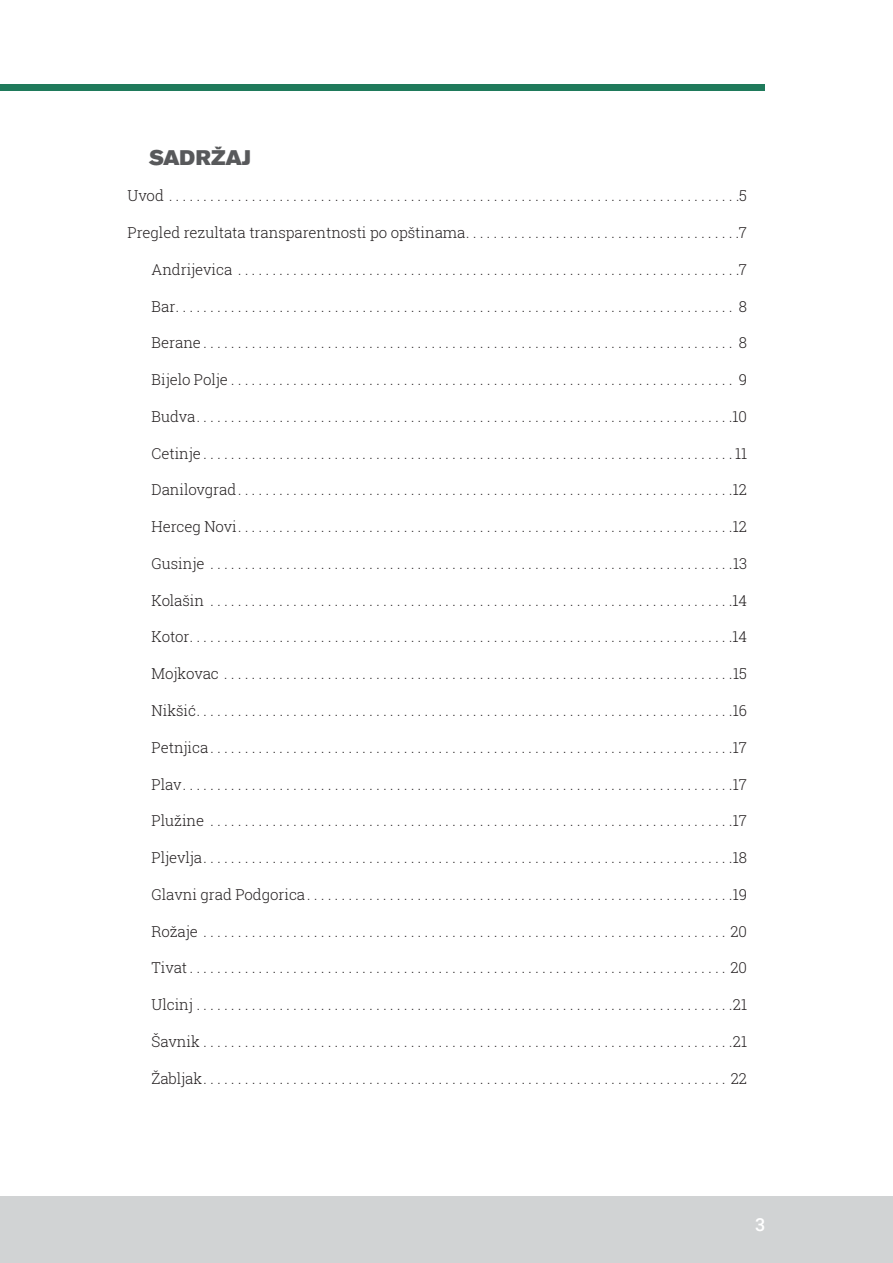
<style>
.page{position:relative;width:893px;height:1263px;background:#fff}
.page>*{position:absolute;margin:0;border:0;box-sizing:border-box;transform-origin:0 0}
.NASLOV{font:21px "Akzidenz Grotesk Pro Super";color:#58595b}
.t1{font:500 18px "Roboto";color:#fff}
.Body_text{font:300 15px "Roboto Slab";letter-spacing:-.005em;color:#231f20}
</style>
<div class="page">
<div style="left:0;top:1196px;width:893px;height:67px;background:#d1d3d4"></div>
<div style="left:0;top:84px;width:765px;height:6px;background:#1f7a5b"></div>
<p class="NASLOV" style="left:149px;top:144px;width:104px">SADRŽAJ</p>
<p class="Body_text" style="left:128px;top:186px;width:621px">Uvod . . . . . . . . . . . . . . . . . . . . . . . . . . . . . . . . . . . . . . . . . . . . . . . . . . . . . . . . . . . . . . . . . . . . . . . . . . . . . . . . . . 5</p>
<p class="Body_text" style="left:128px;top:222px;width:621px">Pregled rezultata transparentnosti po opštinama . . . . . . . . . . . . . . . . . . . . . . . . . . . . . . . . . . . . . . . 7</p>
<p class="Body_text" style="left:152px;top:259px;width:597px">Andrijevica . . . . . . . . . . . . . . . . . . . . . . . . . . . . . . . . . . . . . . . . . . . . . . . . . . . . . . . . . . . . . . . . . . . . . . . . 7</p>
<p class="Body_text" style="left:152px;top:296px;width:597px">Bar . . . . . . . . . . . . . . . . . . . . . . . . . . . . . . . . . . . . . . . . . . . . . . . . . . . . . . . . . . . . . . . . . . . . . . . . . . . . . . . . . 8</p>
<p class="Body_text" style="left:152px;top:333px;width:597px">Berane . . . . . . . . . . . . . . . . . . . . . . . . . . . . . . . . . . . . . . . . . . . . . . . . . . . . . . . . . . . . . . . . . . . . . . . . . . . . . 8</p>
<p class="Body_text" style="left:152px;top:369px;width:597px">Bijelo Polje . . . . . . . . . . . . . . . . . . . . . . . . . . . . . . . . . . . . . . . . . . . . . . . . . . . . . . . . . . . . . . . . . . . . . . . . . 9</p>
<p class="Body_text" style="left:152px;top:406px;width:597px">Budva . . . . . . . . . . . . . . . . . . . . . . . . . . . . . . . . . . . . . . . . . . . . . . . . . . . . . . . . . . . . . . . . . . . . . . . . . . . . . 10</p>
<p class="Body_text" style="left:152px;top:443px;width:597px">Cetinje . . . . . . . . . . . . . . . . . . . . . . . . . . . . . . . . . . . . . . . . . . . . . . . . . . . . . . . . . . . . . . . . . . . . . . . . . . . . 11</p>
<p class="Body_text" style="left:152px;top:480px;width:597px">Danilovgrad . . . . . . . . . . . . . . . . . . . . . . . . . . . . . . . . . . . . . . . . . . . . . . . . . . . . . . . . . . . . . . . . . . . . . . . 12</p>
<p class="Body_text" style="left:152px;top:516px;width:597px">Herceg Novi . . . . . . . . . . . . . . . . . . . . . . . . . . . . . . . . . . . . . . . . . . . . . . . . . . . . . . . . . . . . . . . . . . . . . . . 12</p>
<p class="Body_text" style="left:152px;top:553px;width:597px">Gusinje . . . . . . . . . . . . . . . . . . . . . . . . . . . . . . . . . . . . . . . . . . . . . . . . . . . . . . . . . . . . . . . . . . . . . . . . . . . 13</p>
<p class="Body_text" style="left:152px;top:590px;width:597px">Kolašin . . . . . . . . . . . . . . . . . . . . . . . . . . . . . . . . . . . . . . . . . . . . . . . . . . . . . . . . . . . . . . . . . . . . . . . . . . . 14</p>
<p class="Body_text" style="left:152px;top:627px;width:597px">Kotor . . . . . . . . . . . . . . . . . . . . . . . . . . . . . . . . . . . . . . . . . . . . . . . . . . . . . . . . . . . . . . . . . . . . . . . . . . . . . . 14</p>
<p class="Body_text" style="left:152px;top:663px;width:597px">Mojkovac . . . . . . . . . . . . . . . . . . . . . . . . . . . . . . . . . . . . . . . . . . . . . . . . . . . . . . . . . . . . . . . . . . . . . . . . . 15</p>
<p class="Body_text" style="left:152px;top:700px;width:597px">Nikšić . . . . . . . . . . . . . . . . . . . . . . . . . . . . . . . . . . . . . . . . . . . . . . . . . . . . . . . . . . . . . . . . . . . . . . . . . . . . . 16</p>
<p class="Body_text" style="left:152px;top:737px;width:597px">Petnjica . . . . . . . . . . . . . . . . . . . . . . . . . . . . . . . . . . . . . . . . . . . . . . . . . . . . . . . . . . . . . . . . . . . . . . . . . . . 17</p>
<p class="Body_text" style="left:152px;top:774px;width:597px">Plav . . . . . . . . . . . . . . . . . . . . . . . . . . . . . . . . . . . . . . . . . . . . . . . . . . . . . . . . . . . . . . . . . . . . . . . . . . . . . . . 17</p>
<p class="Body_text" style="left:152px;top:810px;width:597px">Plužine . . . . . . . . . . . . . . . . . . . . . . . . . . . . . . . . . . . . . . . . . . . . . . . . . . . . . . . . . . . . . . . . . . . . . . . . . . . 17</p>
<p class="Body_text" style="left:152px;top:847px;width:597px">Pljevlja . . . . . . . . . . . . . . . . . . . . . . . . . . . . . . . . . . . . . . . . . . . . . . . . . . . . . . . . . . . . . . . . . . . . . . . . . . . . 18</p>
<p class="Body_text" style="left:152px;top:884px;width:597px">Glavni grad Podgorica . . . . . . . . . . . . . . . . . . . . . . . . . . . . . . . . . . . . . . . . . . . . . . . . . . . . . . . . . . . . . 19</p>
<p class="Body_text" style="left:152px;top:921px;width:597px">Rožaje . . . . . . . . . . . . . . . . . . . . . . . . . . . . . . . . . . . . . . . . . . . . . . . . . . . . . . . . . . . . . . . . . . . . . . . . . . . . 20</p>
<p class="Body_text" style="left:152px;top:957px;width:597px">Tivat . . . . . . . . . . . . . . . . . . . . . . . . . . . . . . . . . . . . . . . . . . . . . . . . . . . . . . . . . . . . . . . . . . . . . . . . . . . . . . 20</p>
<p class="Body_text" style="left:152px;top:994px;width:597px">Ulcinj . . . . . . . . . . . . . . . . . . . . . . . . . . . . . . . . . . . . . . . . . . . . . . . . . . . . . . . . . . . . . . . . . . . . . . . . . . . . . 21</p>
<p class="Body_text" style="left:152px;top:1031px;width:597px">Šavnik . . . . . . . . . . . . . . . . . . . . . . . . . . . . . . . . . . . . . . . . . . . . . . . . . . . . . . . . . . . . . . . . . . . . . . . . . . . . 21</p>
<p class="Body_text" style="left:152px;top:1068px;width:597px">Žabljak . . . . . . . . . . . . . . . . . . . . . . . . . . . . . . . . . . . . . . . . . . . . . . . . . . . . . . . . . . . . . . . . . . . . . . . . . . . . 22</p>
<p class="t1" style="left:755px;top:1212px;width:12px">3</p>
</div>
